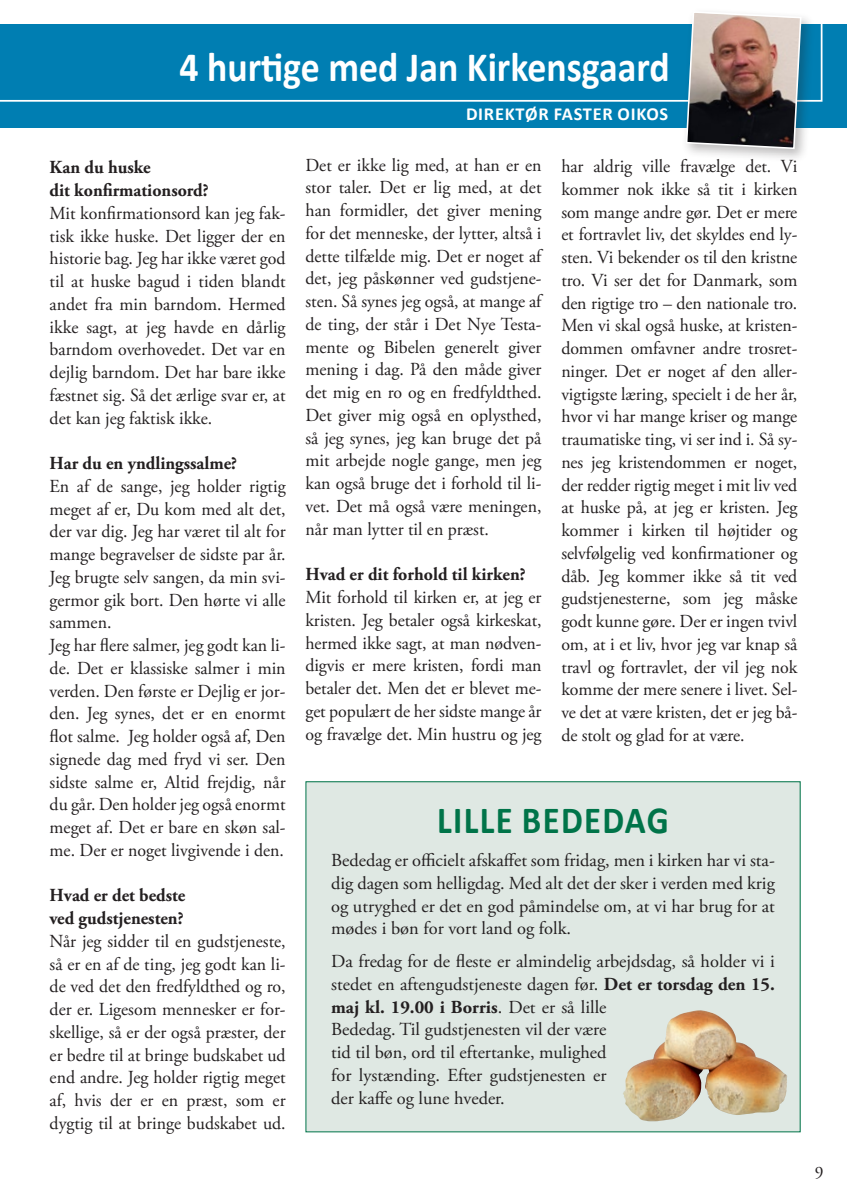
<style>
.page{position:relative;width:847px;height:1203px;background:#fff}
.page>*{position:absolute;margin:0;border:0;box-sizing:border-box;transform-origin:0 0}
.t1{font:700 42px "Calibri";color:#fff;scale:.9 1}
.t2{font:700 38.5px "Calibri";letter-spacing:.04em;color:#007449;scale:.9 1}
.t3{font:18.38px/22.8px "Adobe Garamond Pro";color:#231f20;text-align:justify}
.t4{font:700 18.38px "Adobe Garamond Pro";color:#231f20}
.t5{font:700 18.38px "Calibri";letter-spacing:.04em;color:#fff}
.t6{font:17.5px "Adobe Garamond Pro";color:#231f20}
.s1{font-weight:700}
</style>
<div class="page">
<div style="left:1px;top:25px;width:846px;height:103px;background:#007eb2"></div>
<svg style="left:0;top:24px;width:823px;height:79px"></svg>
<div style="left:682px;top:7px;width:133px;height:156px;background:#231f20;opacity:.3"></div>
<img style="left:685px;top:10px;width:117px;height:140px">
<div style="left:306px;top:782px;width:494px;height:350px;background:#dfe8e3"></div>
<img style="left:623px;top:1012px;width:164px;height:109px">
<p class="t1" style="left:179px;top:37px;width:546px">4 hurtige med Jan Kirkensgaard</p>
<p class="t4" style="left:50px;top:157px;width:103px">Kan du huske</p>
<p class="t4" style="left:50px;top:180px;width:161px">dit konfirmationsord?</p>
<p class="t3" style="left:50px;top:202px;width:238px">Mit konfirmationsord kan jeg fak&shy;tisk ikke huske. Det ligger der en historie bag. Jeg har ikke været god til at huske bagud i tiden blandt andet fra min barndom. Hermed ikke sagt, at jeg havde en dårlig barndom overhovedet. Det var en dejlig barndom. Det har bare ikke fæstnet sig. Så det ærlige svar er, at det kan jeg faktisk ikke.</p>
<p class="t4" style="left:50px;top:453px;width:189px">Har du en yndlingssalme?</p>
<p class="t3" style="left:50px;top:475px;width:237px">En af de sange, jeg holder rigtig meget af er, Du kom med alt det, der var dig. Jeg har været til alt for mange begravelser de sidste par år.<br>Jeg brugte selv sangen, da min svi&shy;germor gik bort. Den hørte vi alle sammen.</p>
<p class="t3" style="left:50px;top:635px;width:237px">Jeg har flere salmer, jeg godt kan li&shy;de. Det er klassiske salmer i min verden. Den første er Dejlig er jor&shy;den. Jeg synes, det er en enormt flot salme. Jeg holder også af, Den signede dag med fryd vi ser. Den sidste salme er, Altid frejdig, når du går. Den holder jeg også enormt meget af. Det er bare en skøn sal&shy;me. Der er noget livgivende i den.</p>
<p class="t4" style="left:50px;top:885px;width:137px">Hvad er det bedste</p>
<p class="t4" style="left:50px;top:908px;width:136px">ved gudstjenesten?</p>
<p class="t3" style="left:50px;top:930px;width:238px">Når jeg sidder til en gudstjeneste, så er en af de ting, jeg godt kan li&shy;de ved det den fredfyldthed og ro, der er. Ligesom mennesker er for&shy;skellige, så er der også præster, der er bedre til at bringe budskabet ud end andre. Jeg holder rigtig meget af, hvis der er en præst, som er dygtig til at bringe budskabet ud.</p>
<p class="t5" style="left:466px;top:101px;width:204px">DIREKTØR FASTER OIKOS</p>
<p class="t3" style="left:305px;top:154px;width:237px">Det er ikke lig med, at han er en stor taler. Det er lig med, at det han formidler, det giver mening for det menneske, der lytter, altså i dette tilfælde mig. Det er noget af det, jeg påskønner ved gudstjene&shy;sten. Så synes jeg også, at mange af de ting, der står i Det Nye Testa&shy;mente og Bibelen generelt giver mening i dag. På den måde giver det mig en ro og en fredfyldthed.<br>Det giver mig også en oplysthed, så jeg synes, jeg kan bruge det på mit arbejde nogle gange, men jeg kan også bruge det i forhold til li&shy;vet. Det må også være meningen, når man lytter til en præst.</p>
<p class="t4" style="left:305px;top:564px;width:222px">Hvad er dit forhold til kirken?</p>
<p class="t3" style="left:305px;top:586px;width:238px">Mit forhold til kirken er, at jeg er kristen. Jeg betaler også kirkeskat, hermed ikke sagt, at man nødven&shy;digvis er mere kristen, fordi man betaler det. Men det er blevet me&shy;get populært de her sidste mange år og fravælge det. Min hustru og jeg</p>
<p class="t3" style="left:561px;top:156px;width:238px">har aldrig ville fravælge det. Vi kommer nok ikke så tit i kirken som mange andre gør. Det er mere et fortravlet liv, det skyldes end ly&shy;sten. Vi bekender os til den kristne tro. Vi ser det for Danmark, som den rigtige tro – den nationale tro.<br>Men vi skal også huske, at kristen&shy;dommen omfavner andre trosret&shy;ninger. Det er noget af den aller&shy;vigtigste læring, specielt i de her år, hvor vi har mange kriser og mange traumatiske ting, vi ser ind i. Så sy&shy;nes jeg kristendommen er noget, der redder rigtig meget i mit liv ved at huske på, at jeg er kristen. Jeg kommer i kirken til højtider og selvfølgelig ved konfirmationer og dåb. Jeg kommer ikke så tit ved gudstjenesterne, som jeg måske godt kunne gøre. Der er ingen tvivl om, at i et liv, hvor jeg var knap så travl og fortravlet, der vil jeg nok komme der mere senere i livet. Sel&shy;ve det at være kristen, det er jeg bå&shy;de stolt og glad for at være.</p>
<p class="t2" style="left:437px;top:793px;width:259px">LILLE BEDEDAG</p>
<p class="t3" style="left:331px;top:849px;width:445px">Bededag er officielt afskaffet som fridag, men i kirken har vi sta&shy;dig dagen som helligdag. Med alt det der sker i verden med krig og utryghed er det en god påmindelse om, at vi har brug for at mødes i bøn for vort land og folk.</p>
<p class="t3" style="left:331px;top:950px;width:445px;text-align:left">Da fredag for de fleste er almindelig arbejdsdag, så holder vi i stedet en aftengudstjeneste dagen før. <span class="s1">Det er torsdag den 15. maj kl. 19.00 i Borris</span>. Det er så lille<br>Bededag. Til gudstjenesten vil der være<br>tid til bøn, ord til eftertanke, mulighed<br>for lystænding. Efter gudstjenesten er<br>der kaffe og lune hveder.</p>
<p class="t6" style="left:815px;top:1162px;width:10px">9</p>
</div>
